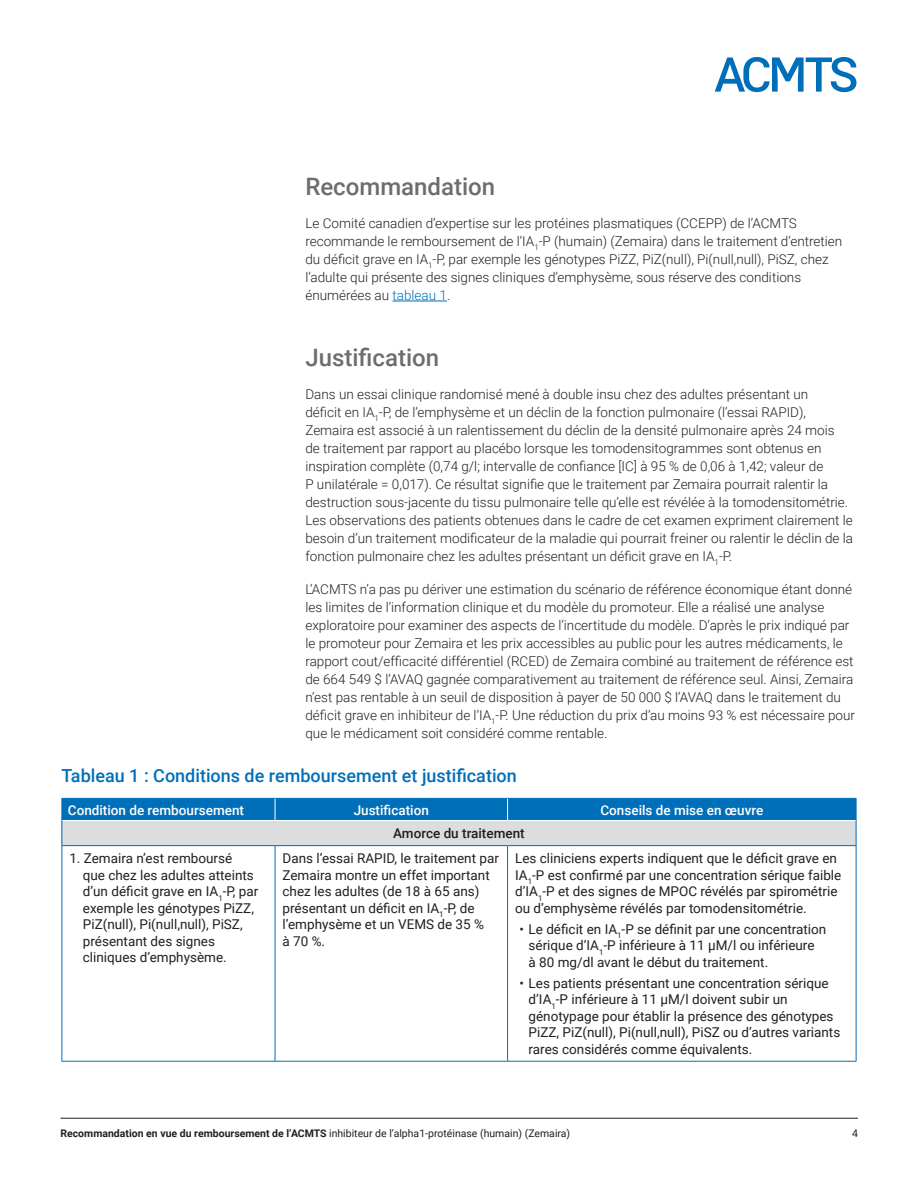
<style>
.page{position:relative;width:918px;height:1188px;background:#fff}
.page>*{position:absolute;margin:0;border:0;box-sizing:border-box;transform-origin:0 0}
.t1{font:500 24px "Roboto";color:#6c6d70}
.t2{font:500 18px "Roboto";color:#006fb9}
.t3{font:300 13.5px/18px "Roboto";color:#231f20}
.t4{font:13.5px/16.5px "Roboto";color:#231f20}
.t5{font:500 13.5px "Roboto";color:#fff}
.t6{font:500 13.5px "Roboto";color:#231f20}
.t7{font:10.5px "Roboto";color:#231f20}
.s1{color:#006fb9}
.s2{font-weight:700}
</style>
<div class="page">
<svg style="left:715px;top:57px;width:141px;height:35px"></svg>
<hr style="left:60px;top:1118px;width:798px;height:1px;background:#231f20">
<hr style="left:393px;top:301px;width:54px;height:1px;background:#006fb9">
<hr style="left:62px;top:846px;width:1px;height:215px;background:#006fb9">
<hr style="left:275px;top:846px;width:1px;height:215px;background:#006fb9">
<hr style="left:507px;top:846px;width:1px;height:215px;background:#006fb9">
<hr style="left:856px;top:846px;width:1px;height:215px;background:#006fb9">
<hr style="left:62px;top:1061px;width:213px;height:1px;background:#006fb9">
<hr style="left:275px;top:1061px;width:233px;height:1px;background:#006fb9">
<hr style="left:508px;top:1061px;width:348px;height:1px;background:#006fb9">
<svg style="left:62px;top:798px;width:795px;height:47px;background:#76aacd"></svg>
<hr style="left:62px;top:845px;width:213px;height:1px;background:#006fb9">
<hr style="left:275px;top:845px;width:233px;height:1px;background:#006fb9">
<hr style="left:508px;top:845px;width:348px;height:1px;background:#006fb9">
<h1 class="t1" style="left:305px;top:170px;width:191px">Recommandation</h1>
<p class="t3" style="left:305px;top:214px;width:538px">Le Comité canadien d’expertise sur les protéines plasmatiques (CCEPP) de l’ACMTS recommande le remboursement de l’IA<sub>1</sub>-P (humain) (Zemaira) dans le traitement d’entretien du déficit grave en IA<sub>1</sub>-P, par exemple les génotypes PiZZ, PiZ(null), Pi(null,null), PiSZ, chez l’adulte qui présente des signes cliniques d’emphysème, sous réserve des conditions énumérées au <span class="s1">tableau 1</span>.</p>
<h1 class="t1" style="left:305px;top:341px;width:135px">Justification</h1>
<p class="t3" style="left:305px;top:385px;width:549px">Dans un essai clinique randomisé mené à double insu chez des adultes présentant un<br>déficit en IA<sub>1</sub>-P, de l’emphysème et un déclin de la fonction pulmonaire (l’essai RAPID), Zemaira est associé à un ralentissement du déclin de la densité pulmonaire après 24 mois<br>de traitement par rapport au placébo lorsque les tomodensitogrammes sont obtenus en inspiration complète (0,74 g/l; intervalle de confiance [IC] à 95 % de 0,06 à 1,42; valeur de<br>P unilatérale = 0,017). Ce résultat signifie que le traitement par Zemaira pourrait ralentir la destruction sous-jacente du tissu pulmonaire telle qu’elle est révélée à la tomodensitométrie.<br>Les observations des patients obtenues dans le cadre de cet examen expriment clairement le besoin d’un traitement modificateur de la maladie qui pourrait freiner ou ralentir le déclin de la fonction pulmonaire chez les adultes présentant un déficit grave en IA<sub>1</sub>-P.</p>
<p class="t3" style="left:305px;top:580px;width:551px">L’ACMTS n’a pas pu dériver une estimation du scénario de référence économique étant donné les limites de l’information clinique et du modèle du promoteur. Elle a réalisé une analyse exploratoire pour examiner des aspects de l’incertitude du modèle. D’après le prix indiqué par le promoteur pour Zemaira et les prix accessibles au public pour les autres médicaments, le rapport cout/efficacité différentiel (RCED) de Zemaira combiné au traitement de référence est de 664 549 $ l’AVAQ gagnée comparativement au traitement de référence seul. Ainsi, Zemaira n’est pas rentable à un seuil de disposition à payer de 50 000 $ l’AVAQ dans le traitement du déficit grave en inhibiteur de l’IA<sub>1</sub>-P. Une réduction du prix d’au moins 93 % est nécessaire pour que le médicament soit considéré comme rentable.</p>
<h2 class="t2" style="left:62px;top:762px;width:457px">Tableau 1 : Conditions de remboursement et justification</h2>
<p class="t5" style="left:68px;top:800px;width:178px">Condition de remboursement</p>
<p class="t5" style="left:354px;top:800px;width:77px">Justification</p>
<p class="t5" style="left:600px;top:800px;width:164px">Conseils de mise en œuvre</p>
<p class="t6" style="left:393px;top:824px;width:133px">Amorce du traitement</p>
<p class="t4" style="left:83px;top:850px;width:177px;text-indent:-14px">1. Zemaira n’est remboursé<br>que chez les adultes atteints d’un déficit grave en IA<sub>1</sub>-P, par exemple les génotypes PiZZ,<br>PiZ(null), Pi(null,null), PiSZ, présentant des signes cliniques d’emphysème.</p>
<p class="t4" style="left:283px;top:850px;width:218px">Dans l’essai RAPID, le traitement par<br>Zemaira montre un effet important chez les adultes (de 18 à 65 ans) présentant un déficit en IA<sub>1</sub>-P, de l’emphysème et un VEMS de 35 %<br>à 70 %.</p>
<p class="t4" style="left:515px;top:850px;width:328px">Les cliniciens experts indiquent que le déficit grave en IA<sub>1</sub>-P est confirmé par une concentration sérique faible d’IA<sub>1</sub>-P et des signes de MPOC révélés par spirométrie ou d’emphysème révélés par tomodensitométrie.</p>
<p class="t4" style="left:529px;top:920px;width:299px;text-indent:-9px">• Le déficit en IA<sub>1</sub>-P se définit par une concentration sérique d’IA<sub>1</sub>-P inférieure à 11 μM/l ou inférieure<br>à 80 mg/dl avant le début du traitement.</p>
<p class="t4" style="left:529px;top:974px;width:313px;text-indent:-9px">• Les patients présentant une concentration sérique d’IA<sub>1</sub>-P inférieure à 11 μM/l doivent subir un génotypage pour établir la présence des génotypes PiZZ, PiZ(null), Pi(null,null), PiSZ ou d’autres variants rares considérés comme équivalents.</p>
<p class="t7" style="left:60px;top:1126px;width:511px"><span class="s2">Recommandation en vue du remboursement de l’ACMTS</span> inhibiteur de l’alpha1-protéinase (humain) (Zemaira)</p>
<p class="t7" style="left:852px;top:1126px;width:7px">4</p>
</div>
